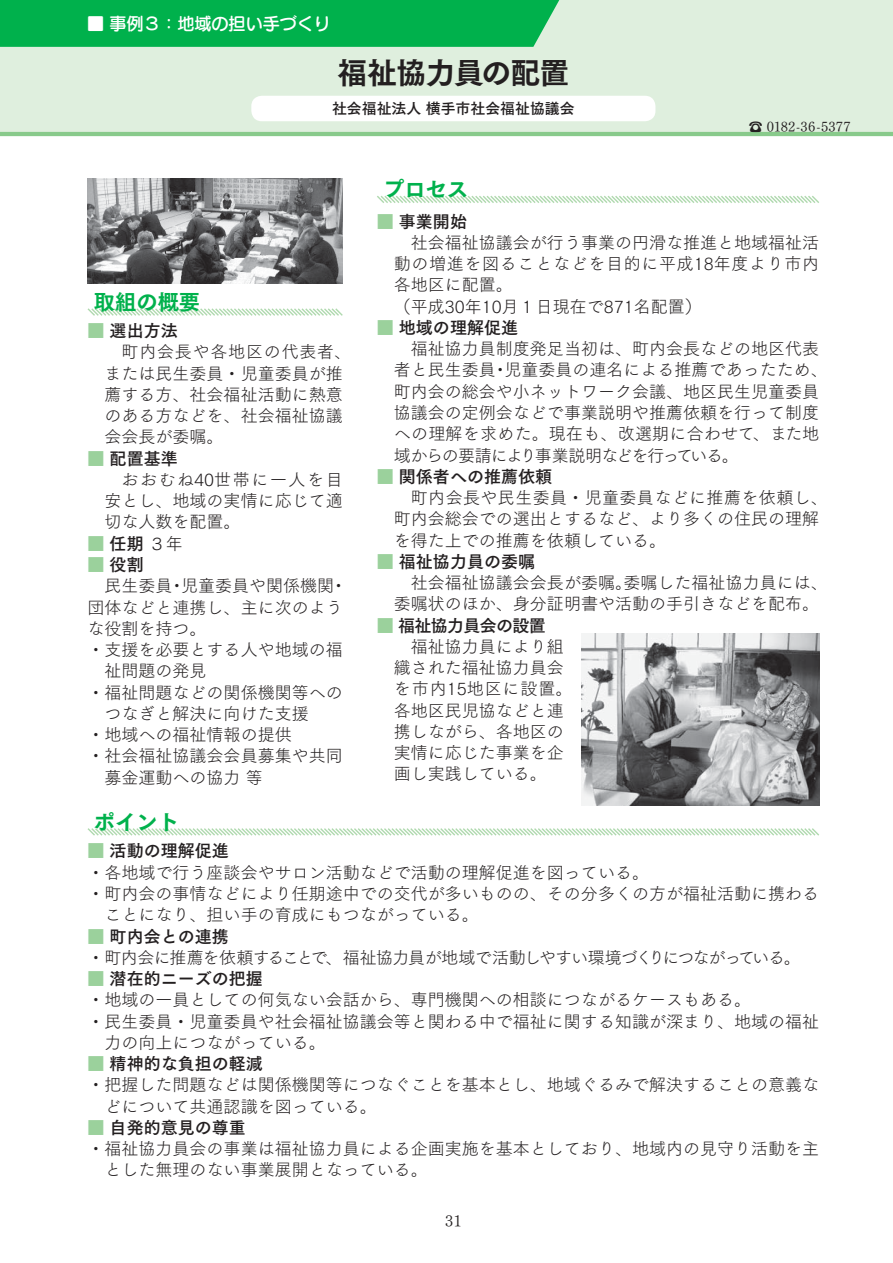
<style>
.page{position:relative;width:893px;height:1263px;background:#fff}
.page>*{position:absolute;margin:0;border:0;box-sizing:border-box;transform-origin:0 0}
.t1{font:29.7px "Tsuku Go Pro E 90 pv RKSJ H";letter-spacing:-.02em;color:#231f20}
.t2{font:21.3px "Tsuku Go Pro E 90 pv RKSJ H";color:#00b14c}
.t3{font:16.95px/21.3px "Tsuku Go Pro L 90 pv RKSJ H";color:#231f20}
.t4{font:16.95px "Tsuku Go Pro B 90 pv RKSJ H";color:#231f20}
.t5{font:16.95px "Tsuku Go Pro L 90 pv RKSJ H";letter-spacing:-.055em;color:#231f20}
.t6{font:16.95px "G Maru Go Pro DB 90 pv RKSJ H";color:#fff}
.t7{font:16.95px "Tsuku Go Pro B 90 pv RKSJ H";letter-spacing:-.04em;color:#231f20}
.t8{font:15.9px "Tsuku Min Pro L 90 pv RKSJ H";color:#231f20}
.t9{font:14.85px "Tsuku Go Pro B 90 pv RKSJ H";color:#231f20}
.t10{font:13.8px "Tsuku Min Pro R 90 pv RKSJ H";letter-spacing:.01em;color:#231f20}
.s1{color:#9bd19c}
.s2{font-family:"Tsuku Go Pro L 90 pv RKSJ H"}
</style>
<div class="page">
<div style="left:0;top:0;width:892px;height:134px;background:#dfefde"></div>
<div style="left:0;top:0;width:560px;height:47px;background:#00b14c"></div>
<hr style="left:0;top:132px;width:892px;height:4px;background:#88ca8b">
<div style="left:251px;top:96px;width:404px;height:25px;background:#fff;border-radius:10px"></div>
<svg style="left:87px;top:828px;width:732px;height:8px"></svg>
<svg style="left:87px;top:308px;width:256px;height:8px"></svg>
<img style="left:87px;top:179px;width:256px;height:105px">
<svg style="left:377px;top:196px;width:442px;height:7px"></svg>
<img style="left:581px;top:634px;width:238px;height:172px">
<p class="t6" style="left:87px;top:17px;width:245px">■ 事例３：地域の担い手づくり</p>
<h1 class="t1" style="left:337px;top:61px;width:233px">福祉協力員の配置</h1>
<p class="t9" style="left:332px;top:103px;width:244px">社会福祉法人 横手市社会福祉協議会</p>
<p class="t2" style="left:383px;top:181px;width:87px">プロセス</p>
<p class="t10" style="left:749px;top:122px;width:103px">☎ 0182-36-5377</p>
<p class="t2" style="left:94px;top:294px;width:108px">取組の概要</p>
<p class="t4" style="left:87px;top:324px;width:92px"><span class="s1">■</span> 選出方法</p>
<p class="t3" style="left:104px;top:344px;width:248px;text-indent:17px">町内会長や各地区の代表者、または民生委員・児童委員が推薦する方、社会福祉活動に熱意のある方などを、社会福祉協議会会長が委嘱。</p>
<p class="t4" style="left:87px;top:452px;width:92px"><span class="s1">■</span> 配置基準</p>
<p class="t3" style="left:104px;top:471px;width:240px;text-align:justify;text-indent:17px">おおむね40世帯に一人を目安とし、地域の実情に応じて適切な人数を配置。</p>
<p class="t4" style="left:87px;top:537px;width:97px"><span class="s1">■</span> 任期 <span class="s2">３年</span></p>
<p class="t4" style="left:87px;top:558px;width:58px"><span class="s1">■</span> 役割</p>
<p class="t3" style="left:104px;top:578px;width:244px">民生委員・児童委員や関係機関・</p>
<p class="t3" style="left:87px;top:599px;width:257px">団体などと連携し、主に次のよう</p>
<p class="t3" style="left:87px;top:620px;width:121px">な役割を持つ。</p>
<p class="t3" style="left:87px;top:641px;width:257px">・支援を必要とする人や地域の福</p>
<p class="t3" style="left:104px;top:663px;width:104px">祉問題の発見</p>
<p class="t3" style="left:87px;top:684px;width:257px">・福祉問題などの関係機関等への</p>
<p class="t3" style="left:104px;top:705px;width:206px">つなぎと解決に向けた支援</p>
<p class="t3" style="left:87px;top:726px;width:206px">・地域への福祉情報の提供</p>
<p class="t3" style="left:87px;top:748px;width:257px">・社会福祉協議会会員募集や共同</p>
<p class="t3" style="left:104px;top:769px;width:160px">募金運動への協力 等</p>
<p class="t2" style="left:94px;top:814px;width:87px">ポイント</p>
<p class="t4" style="left:377px;top:215px;width:92px"><span class="s1">■</span> 事業開始</p>
<p class="t3" style="left:394px;top:234px;width:427px;text-indent:17px">社会福祉協議会が行う事業の円滑な推進と地域福祉活動の増進を図ることなどを目的に平成18年度より市内各地区に配置。<br>（平成30年10月１日現在で871名配置）</p>
<p class="t4" style="left:377px;top:321px;width:143px"><span class="s1">■</span> 地域の理解促進</p>
<p class="t3" style="left:394px;top:340px;width:435px;text-indent:17px">福祉協力員制度発足当初は、町内会長などの地区代表者と民生委員・児童委員の連名による推薦であったため、町内会の総会や小ネットワーク会議、地区民生児童委員協議会の定例会などで事業説明や推薦依頼を行って制度への理解を求めた。現在も、改選期に合わせて、また地域からの要請により事業説明などを行っている。</p>
<p class="t4" style="left:377px;top:470px;width:177px"><span class="s1">■</span> 関係者への推薦依頼</p>
<p class="t3" style="left:394px;top:489px;width:435px;text-indent:17px">町内会長や民生委員・児童委員などに推薦を依頼し、町内会総会での選出とするなど、より多くの住民の理解を得た上での推薦を依頼している。</p>
<p class="t4" style="left:377px;top:555px;width:160px"><span class="s1">■</span> 福祉協力員の委嘱</p>
<p class="t3" style="left:394px;top:574px;width:435px;text-indent:17px">社会福祉協議会会長が委嘱。委嘱した福祉協力員には、委嘱状のほか、身分証明書や活動の手引きなどを配布。</p>
<p class="t7" style="left:377px;top:619px;width:171px"><span class="s1">■</span> 福祉協力員会の設置</p>
<p class="t3" style="left:394px;top:638px;width:180px;text-indent:17px">福祉協力員により組織された福祉協力員会を市内15地区に設置。各地区民児協などと連携しながら、各地区の実情に応じた事業を企画し実践している。</p>
<p class="t4" style="left:87px;top:845px;width:143px"><span class="s1">■</span> 活動の理解促進</p>
<p class="t3" style="left:87px;top:864px;width:563px">・各地域で行う座談会やサロン活動などで活動の理解促進を図っている。</p>
<p class="t3" style="left:87px;top:885px;width:733px">・町内会の事情などにより任期途中での交代が多いものの、その分多くの方が福祉活動に携わる</p>
<p class="t3" style="left:104px;top:907px;width:376px">ことになり、担い手の育成にもつながっている。</p>
<p class="t4" style="left:87px;top:930px;width:143px"><span class="s1">■</span> 町内会との連携</p>
<p class="t5" style="left:87px;top:951px;width:714px">・町内会に推薦を依頼することで、福祉協力員が地域で活動しやすい環境づくりにつながっている。</p>
<p class="t4" style="left:87px;top:972px;width:177px"><span class="s1">■</span> 潜在的ニーズの把握</p>
<p class="t3" style="left:87px;top:992px;width:665px">・地域の一員としての何気ない会話から、専門機関への相談につながるケースもある。</p>
<p class="t3" style="left:87px;top:1013px;width:733px">・民生委員・児童委員や社会福祉協議会等と関わる中で福祉に関する知識が深まり、地域の福祉</p>
<p class="t3" style="left:104px;top:1034px;width:223px">力の向上につながっている。</p>
<p class="t4" style="left:87px;top:1057px;width:177px"><span class="s1">■</span> 精神的な負担の軽減</p>
<p class="t3" style="left:104px;top:1077px;width:716px;text-indent:-17px">・把握した問題などは関係機関等につなぐことを基本とし、地域ぐるみで解決することの意義などについて共通認識を図っている。</p>
<p class="t4" style="left:87px;top:1121px;width:160px"><span class="s1">■</span> 自発的意見の尊重</p>
<p class="t3" style="left:104px;top:1140px;width:716px;text-indent:-17px">・福祉協力員会の事業は福祉協力員による企画実施を基本としており、地域内の見守り活動を主とした無理のない事業展開となっている。</p>
<p class="t8" style="left:445px;top:1215px;width:18px">31</p>
</div>
